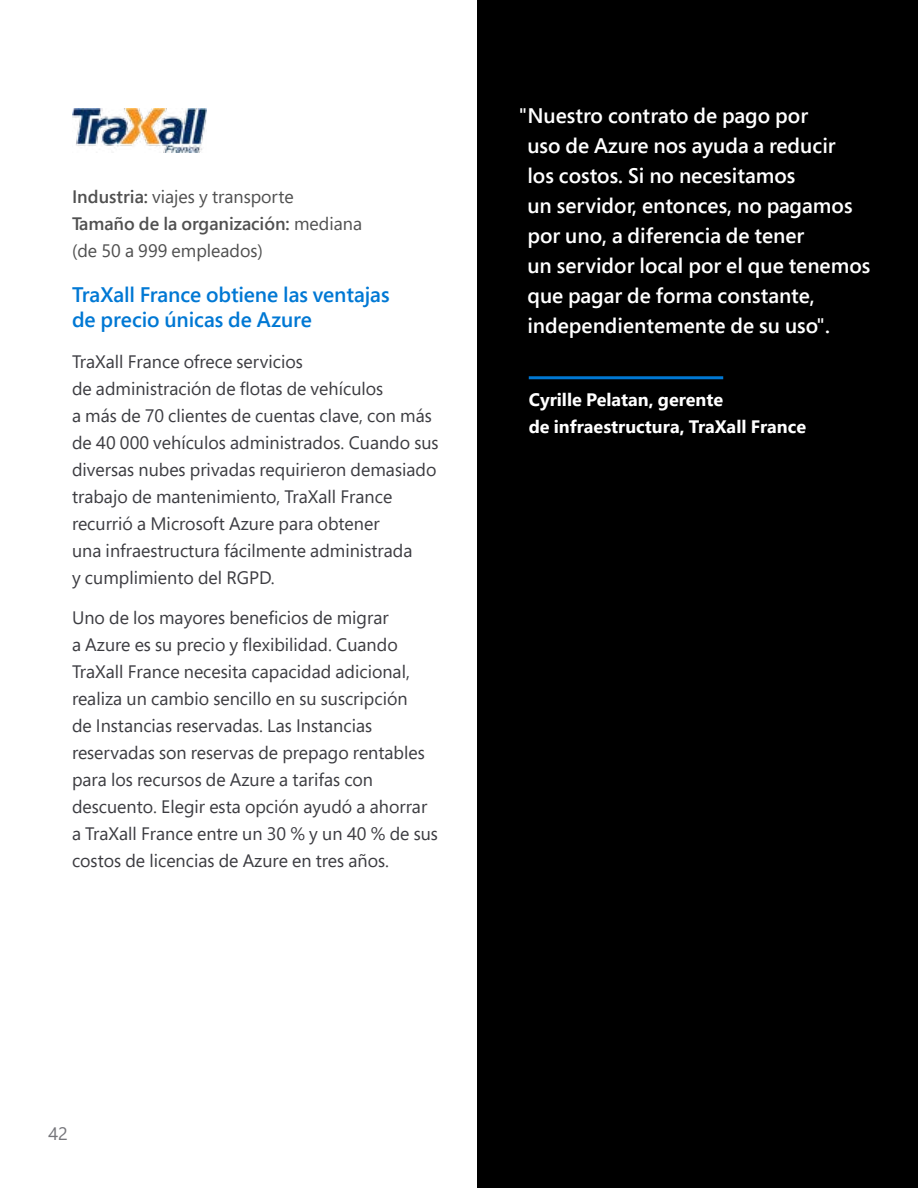
<style>
.page{position:relative;width:918px;height:1188px;background:#fff}
.page>*{position:absolute;margin:0;border:0;box-sizing:border-box;transform-origin:0 0}
.Quote_white_14_20{font:600 21px/30px "Segoe Pro";color:#fff}
.subtitle_14{font:600 21px/25.2px "Segoe Pro";letter-spacing:-.005em;color:#0078d4}
.Body_12_18_regular{font:18px/27px "Segoe Pro";color:#3c3c41}
.Body_12_18_regular-2{font:18px/27px "Segoe Pro";color:#505050}
.Name_Lastname{font:700 18px/27px "Segoe Pro";color:#fff}
.t1{font:18px "Segoe Pro";color:#75757a}
.s1{font-weight:600}
</style>
<div class="page">
<div style="left:477px;top:0;width:441px;height:1188px;background:#000"></div>
<hr style="left:529px;top:376px;width:194px;height:3px;background:#0078d4">
<img style="left:72px;top:108px;width:135px;height:45px">
<p class="Body_12_18_regular-2" style="left:72px;top:182px;width:223px"><span class="s1">Industria:</span> viajes y transporte</p>
<p class="Body_12_18_regular-2" style="left:72px;top:209px;width:292px"><span class="s1">Tamaño de la organización:</span> mediana (de 50 a 999 empleados)</p>
<p class="subtitle_14" style="left:72px;top:282px;width:319px">TraXall France obtiene las ventajas de precio únicas de Azure</p>
<p class="Body_12_18_regular" style="left:72px;top:348px;width:368px">TraXall France ofrece servicios<br>de administración de flotas de vehículos<br>a más de 70 clientes de cuentas clave, con más de 40 000 vehículos administrados. Cuando sus diversas nubes privadas requirieron demasiado trabajo de mantenimiento, TraXall France recurrió a Microsoft Azure para obtener<br>una infraestructura fácilmente administrada<br>y cumplimiento del RGPD.</p>
<p class="Body_12_18_regular" style="left:72px;top:604px;width:367px">Uno de los mayores beneficios de migrar<br>a Azure es su precio y flexibilidad. Cuando TraXall France necesita capacidad adicional, realiza un cambio sencillo en su suscripción<br>de Instancias reservadas. Las Instancias reservadas son reservas de prepago rentables para los recursos de Azure a tarifas con descuento. Elegir esta opción ayudó a ahorrar a TraXall France entre un 30 % y un 40 % de sus costos de licencias de Azure en tres años.</p>
<p class="Quote_white_14_20" style="left:527px;top:100px;width:345px;text-indent:-9px">"Nuestro contrato de pago por<br>uso de Azure nos ayuda a reducir<br>los costos. Si no necesitamos<br>un servidor, entonces, no pagamos por uno, a diferencia de tener<br>un servidor local por el que tenemos que pagar de forma constante, independientemente de su uso".</p>
<p class="Name_Lastname" style="left:529px;top:386px;width:279px">Cyrille Pelatan, gerente<br>de infraestructura, TraXall France</p>
<p class="t1" style="left:48px;top:1121px;width:21px">42</p>
</div>
